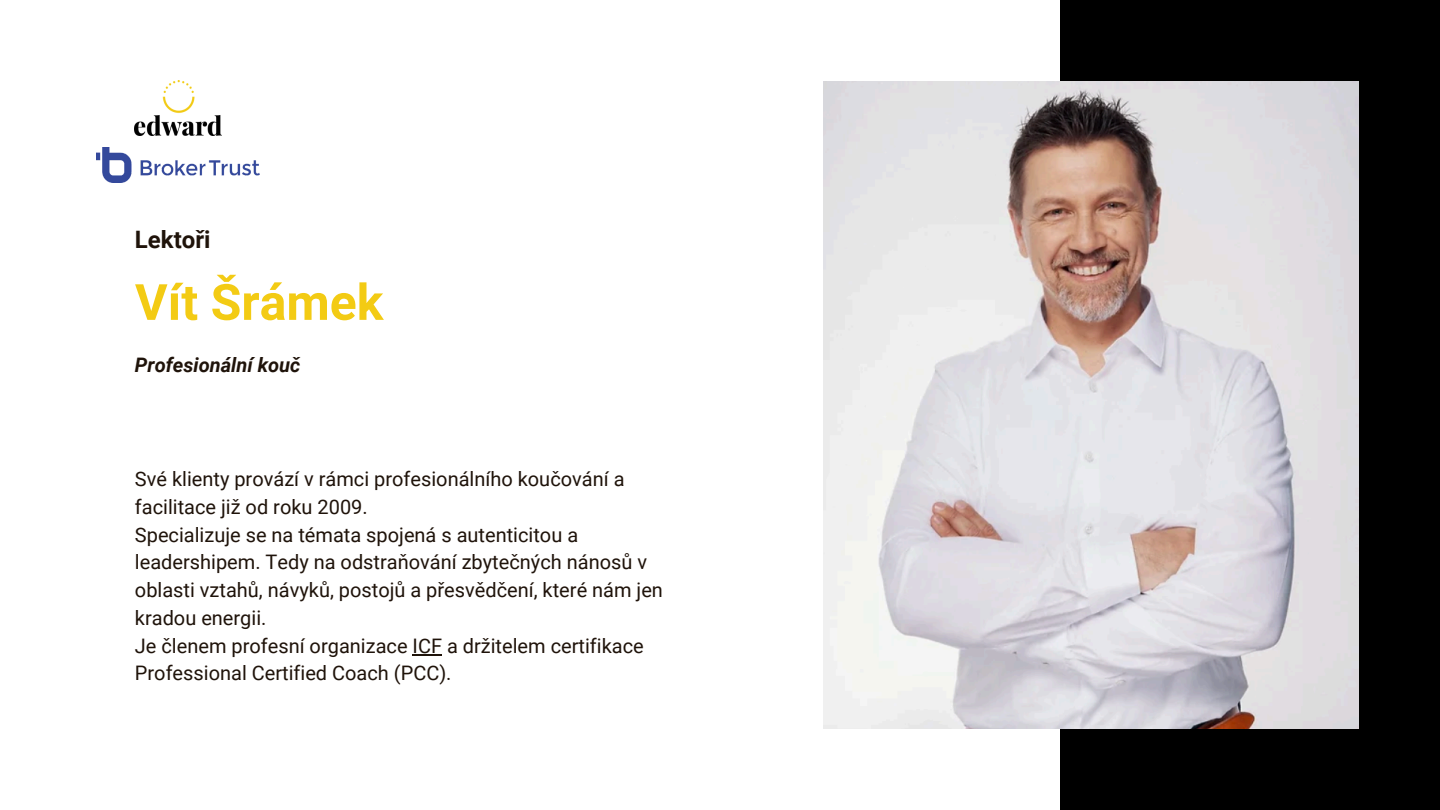
<style>
.page{position:relative;width:1440px;height:810px;background:#fff}
.page>*{position:absolute;margin:0;border:0;box-sizing:border-box;transform-origin:0 0}
.t1{font:700 50px "Roboto";color:#f3cb14}
.t2{font:700 24px "Roboto";color:#1f130a}
.t3{font:20px/27.8px "Roboto";color:#1f130a}
.t4{font:italic 700 20px "Roboto";color:#1f130a}
</style>
<div class="page">
<div style="left:1060px;top:0;width:380px;height:809px;background:#000"></div>
<img style="left:824px;top:81px;width:535px;height:648px">
<hr style="left:413px;top:654px;width:29px;height:2px;background:#1f130a">
<img style="left:135px;top:81px;width:87px;height:55px">
<img style="left:97px;top:147px;width:163px;height:36px">
<h1 class="t2" style="left:135px;top:225px;width:77px">Lektoři</h1>
<p class="t1" style="left:135px;top:274px;width:250px">Vít Šrámek</p>
<h2 class="t4" style="left:135px;top:354px;width:167px">Profesionální kouč</h2>
<h3 class="t3" style="left:135px;top:465px;width:491px">Své klienty provází v rámci profesionálního koučování a facilitace již od roku 2009.</h3>
<p class="t3" style="left:135px;top:521px;width:530px">Specializuje se na témata spojená s autenticitou a leadershipem. Tedy na odstraňování zbytečných nánosů v oblasti vztahů, návyků, postojů a přesvědčení, které nám jen kradou energii.</p>
<p class="t3" style="left:135px;top:632px;width:510px">Je členem profesní organizace ICF a držitelem certifikace<br>Professional Certified Coach (PCC).</p>
</div>
